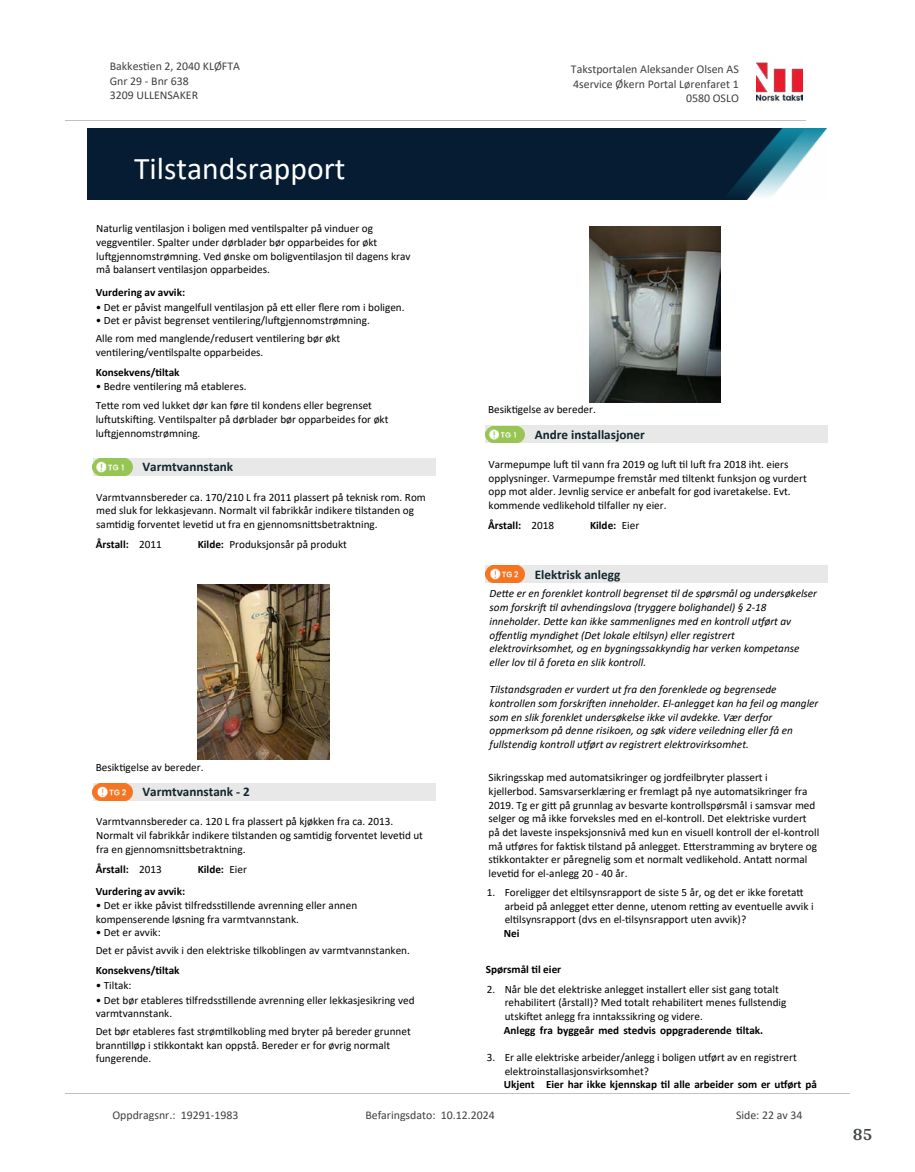
<style>
.page{position:relative;width:915px;height:1172px;background:#fff}
.page>*{position:absolute;margin:0;border:0;box-sizing:border-box;transform-origin:0 0}
.t1{font:31.65px "Calibri";color:#fff}
.t2{font:700 18px "Arya";color:#414749}
.t3{font:700 13.2px "Calibri";color:#0f252c}
.t4{font:11.85px/14.5px "Calibri";color:#404040}
.t5{font:11.25px/13.6px "Calibri";color:#000}
.t6{font:italic 11.25px/13.6px "Calibri";color:#000}
.t7{font:700 11.25px "Calibri";color:#000}
.s1{font-weight:400}
.s2{font-weight:700}
</style>
<div class="page">
<div style="left:93px;top:458px;width:342px;height:17px;background:#e8e8e8"></div>
<svg style="left:97px;top:458px;width:36px;height:13px"></svg>
<img style="left:93px;top:459px;width:39px;height:16px">
<img style="left:197px;top:584px;width:132px;height:176px">
<div style="left:93px;top:783px;width:342px;height:17px;background:#e8e8e8"></div>
<svg style="left:97px;top:783px;width:36px;height:14px"></svg>
<img style="left:93px;top:784px;width:39px;height:16px">
<img style="left:589px;top:226px;width:131px;height:176px">
<div style="left:485px;top:426px;width:342px;height:17px;background:#e8e8e8"></div>
<img style="left:485px;top:426px;width:39px;height:17px">
<div style="left:485px;top:566px;width:342px;height:17px;background:#e8e8e8"></div>
<svg style="left:489px;top:570px;width:36px;height:13px"></svg>
<img style="left:485px;top:565px;width:39px;height:17px">
<img style="left:756px;top:62px;width:46px;height:40px">
<hr style="left:65px;top:120px;width:740px;height:1px;background:#c0c0c0">
<img style="left:88px;top:129px;width:738px;height:71px">
<hr style="left:65px;top:1093px;width:784px;height:1px;background:#c0c0c0">
<p class="t4" style="left:110px;top:59px;width:132px">Bakkes琀椀en 2, 2040 KLØFTA<br>Gnr 29 - Bnr 638<br>3209 ULLENSAKER</p>
<p class="t4" style="left:570px;top:62px;width:169px">Takstportalen Aleksander Olsen AS</p>
<p class="t4" style="left:573px;top:76px;width:167px">4service Økern Portal Lørenfaret 1</p>
<p class="t4" style="left:685px;top:90px;width:54px">0580 OSLO</p>
<h1 class="t1" style="left:134px;top:147px;width:213px">Tilstandsrapport</h1>
<p class="t5" style="left:96px;top:222px;width:315px">Naturlig ven琀椀lasjon i boligen med ven琀椀lspalter på vinduer og veggven琀椀ler. Spalter under dørblader bør opparbeides for økt<br>lu昀琀gjennomstrømning. Ved ønske om boligven琀椀lasjon 琀椀l dagens krav må balansert ven琀椀lasjon opparbeides.</p>
<p class="t7" style="left:96px;top:285px;width:91px">Vurdering av avvik:</p>
<p class="t5" style="left:96px;top:300px;width:310px">• Det er påvist mangelfull ven琀椀lasjon på e琀琀 eller 昀氀ere rom i boligen.</p>
<p class="t5" style="left:96px;top:312px;width:275px;line-height:17.5px">• Det er påvist begrenset ven琀椀lering/lu昀琀gjennomstrømning.<br>Alle rom med manglende/redusert ven琀椀lering bør økt</p>
<p class="t5" style="left:96px;top:345px;width:169px">ven琀椀lering/ven琀椀lspalte opparbeides.</p>
<p class="t7" style="left:96px;top:364px;width:85px">Konsekvens/琀椀ltak</p>
<p class="t5" style="left:96px;top:377px;width:278px;line-height:19px">• Bedre ven琀椀lering må etableres.<br>Te琀琀e rom ved lukket dør kan føre 琀椀l kondens eller begrenset</p>
<p class="t5" style="left:96px;top:412px;width:294px">lu昀琀utski昀琀ing. Ven琀椀lspalter på dørblader bør opparbeides for økt lu昀琀gjennomstrømning.</p>
<p class="t3" style="left:142px;top:458px;width:92px">Varmtvannstank</p>
<p class="t5" style="left:96px;top:490px;width:331px">Varmtvannsbereder ca. 170/210 L fra 2011 plassert på teknisk rom. Rom med sluk for lekkasjevann. Normalt vil fabrikkår indikere 琀椀lstanden og sam琀椀dig forventet leve琀椀d ut fra en gjennomsni琀琀sbetraktning.</p>
<p class="t7" style="left:96px;top:537px;width:68px">Årstall: <span class="s1">2011</span></p>
<p class="t5" style="left:198px;top:537px;width:151px"><span class="s2">Kilde:</span> Produksjonsår på produkt</p>
<p class="t5" style="left:96px;top:760px;width:109px">Besik琀椀gelse av bereder.</p>
<p class="t3" style="left:142px;top:782px;width:109px">Varmtvannstank - 2</p>
<p class="t5" style="left:96px;top:814px;width:328px">Varmtvannsbereder ca. 120 L fra plassert på kjøkken fra ca. 2013.<br>Normalt vil fabrikkår indikere 琀椀lstanden og sam琀椀dig forventet leve琀椀d ut fra en gjennomsni琀琀sbetraktning.</p>
<p class="t7" style="left:96px;top:883px;width:91px">Vurdering av avvik:</p>
<p class="t5" style="left:96px;top:898px;width:263px">• Det er ikke påvist 琀椀lfredss琀椀llende avrenning eller annen kompenserende løsning fra varmtvannstank.</p>
<p class="t5" style="left:96px;top:924px;width:315px;line-height:17.5px">• Det er avvik:<br>Det er påvist avvik i den elektriske 琀椀lkoblingen av varmtvannstanken.</p>
<p class="t7" style="left:96px;top:962px;width:85px">Konsekvens/琀椀ltak</p>
<p class="t5" style="left:96px;top:978px;width:37px">• Tiltak:</p>
<p class="t5" style="left:96px;top:993px;width:320px">• Det bør etableres 琀椀lfredss琀椀llende avrenning eller lekkasjesikring ved varmtvannstank.</p>
<p class="t5" style="left:96px;top:1024px;width:316px">Det bør etableres fast strøm琀椀lkobling med bryter på bereder grunnet brann琀椀lløp i s琀椀kkontakt kan oppstå. Bereder er for øvrig normalt fungerende.</p>
<p class="t7" style="left:96px;top:861px;width:68px">Årstall: <span class="s1">2013</span></p>
<p class="t7" style="left:198px;top:861px;width:51px">Kilde: <span class="s1">Eier</span></p>
<p class="t5" style="left:488px;top:402px;width:109px">Besik琀椀gelse av bereder.</p>
<p class="t3" style="left:534px;top:425px;width:111px">Andre installasjoner</p>
<p class="t5" style="left:488px;top:457px;width:319px">Varmepumpe lu昀琀 琀椀l vann fra 2019 og lu昀琀 琀椀l lu昀琀 fra 2018 iht. eiers opplysninger. Varmepumpe fremstår med 琀椀ltenkt funksjon og vurdert opp mot alder. Jevnlig service er anbefalt for god ivaretakelse. Evt. kommende vedlikehold 琀椀lfaller ny eier.</p>
<p class="t7" style="left:488px;top:518px;width:68px">Årstall: <span class="s1">2018</span></p>
<p class="t7" style="left:590px;top:517px;width:51px">Kilde: <span class="s1">Eier</span></p>
<p class="t3" style="left:534px;top:565px;width:87px">Elektrisk anlegg</p>
<p class="t6" style="left:489px;top:586px;width:329px">De琀琀e er en forenklet kontroll begrenset 琀椀l de spørsmål og undersøkelser som forskri昀琀 琀椀l avhendingslova (tryggere bolighandel) § 2-18 inneholder. De琀琀e kan ikke sammenlignes med en kontroll u琀昀ørt av<br>o昀昀entlig myndighet (Det lokale el琀椀lsyn) eller registrert elektrovirksomhet, og en bygningssakkyndig har verken kompetanse eller lov 琀椀l å foreta en slik kontroll.</p>
<p class="t6" style="left:489px;top:682px;width:330px">Tilstandsgraden er vurdert ut fra den forenklede og begrensede kontrollen som forskri昀琀en inneholder. El-anlegget kan ha feil og mangler som en slik forenklet undersøkelse ikke vil avdekke. Vær derfor oppmerksom på denne risikoen, og søk videre veiledning eller få en fullstendig kontroll u琀昀ørt av registrert elektrovirksomhet.</p>
<p class="t5" style="left:488px;top:770px;width:332px">Sikringsskap med automatsikringer og jordfeilbryter plassert i<br>kjellerbod. Samsvarserklæring er fremlagt på nye automatsikringer fra 2019. Tg er gi琀琀 på grunnlag av besvarte kontrollspørsmål i samsvar med selger og må ikke forveksles med en el-kontroll. Det elektriske vurdert på det laveste inspeksjonsnivå med kun en visuell kontroll der el-kontroll må u琀昀øres for fak琀椀sk 琀椀lstand på anlegget. E琀琀erstramming av brytere og s琀椀kkontakter er påregnelig som et normalt vedlikehold. Anta琀琀 normal leve琀椀d for el-anlegg 20 - 40 år.</p>
<p class="t5" style="left:504px;top:885px;width:310px;text-indent:-18px">1. Foreligger det el琀椀lsynsrapport de siste 5 år, og det er ikke foreta琀琀arbeid på anlegget e琀琀er denne, utenom re琀紀ng av eventuelle avvik i el琀椀lsynsrapport (dvs en el-琀椀lsynsrapport uten avvik)?</p>
<p class="t7" style="left:503px;top:925px;width:17px">Nei</p>
<p class="t7" style="left:485px;top:961px;width:77px">Spørsmål 琀椀l eier</p>
<p class="t5" style="left:504px;top:982px;width:283px;text-indent:-18px">2. Når ble det elektriske anlegget installert eller sist gang totalt rehabilitert (årstall)? Med totalt rehabilitert menes fullstendig utski昀琀et anlegg fra inntakssikring og videre.</p>
<p class="t7" style="left:503px;top:1022px;width:261px">Anlegg fra byggeår med stedvis oppgraderende 琀椀ltak.</p>
<p class="t5" style="left:504px;top:1050px;width:293px;text-indent:-18px">3. Er alle elektriske arbeider/anlegg i boligen u琀昀ørt av en registrert elektroinstallasjonsvirksomhet?</p>
<p class="t7" style="left:503px;top:1076px;width:314px">Ukjent Eier har ikke kjennskap 琀椀l alle arbeider som er u琀昀ørt på</p>
<p class="t4" style="left:112px;top:1107px;width:127px">Oppdragsnr.: 19291-1983</p>
<p class="t4" style="left:365px;top:1107px;width:131px">Befaringsdato: 10.12.2024</p>
<p class="t4" style="left:735px;top:1107px;width:68px">Side: 22 av 34</p>
<h2 class="t2" style="left:852px;top:1123px;width:21px">85</h2>
</div>
